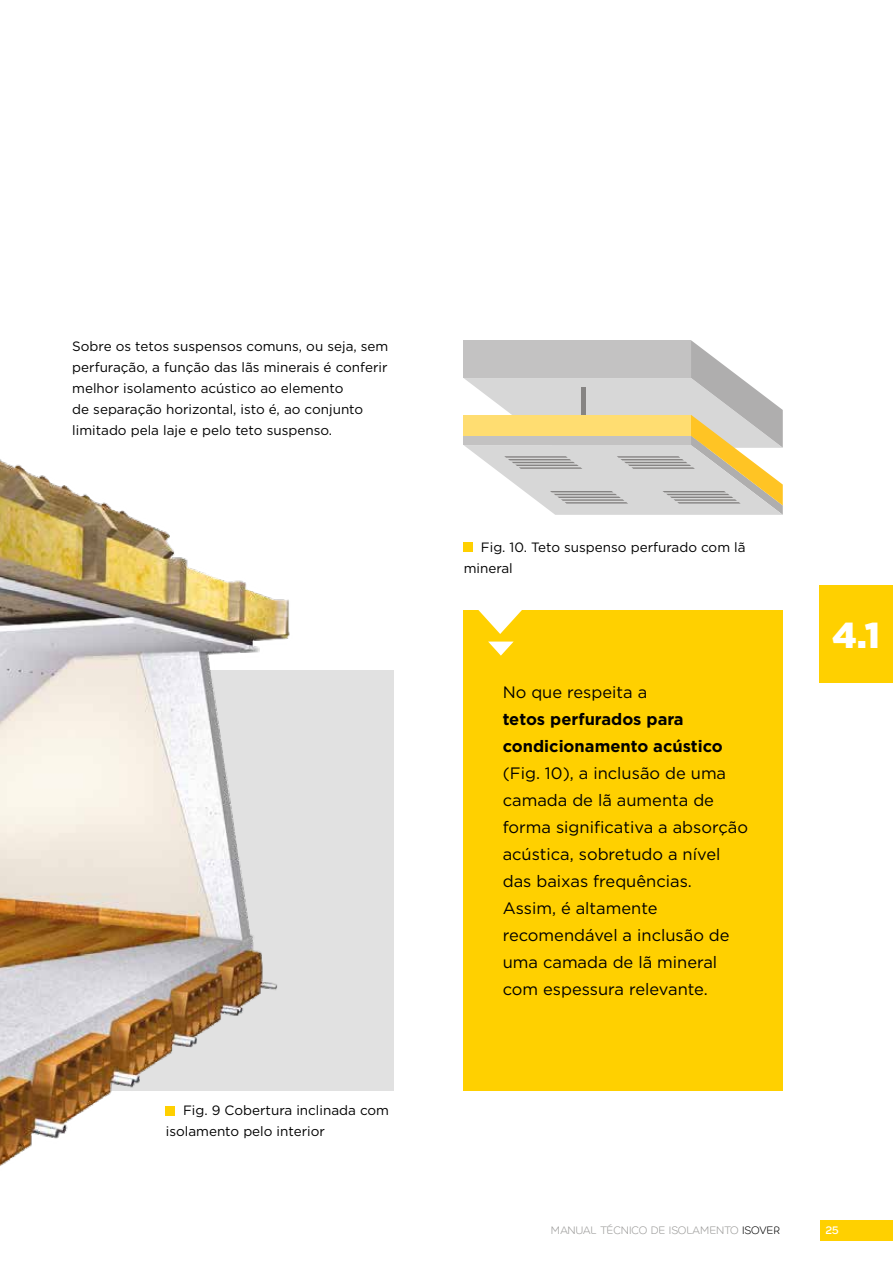
<style>
.page{position:relative;width:893px;height:1263px;background:#fff}
.page>*{position:absolute;margin:0;border:0;box-sizing:border-box;transform-origin:0 0}
.t1{font:900 36px "Gotham";color:#fff}
.t2{font:16.5px/27px "Gotham";color:#000}
.t3{font:700 16.5px/27px "Gotham";color:#000}
.t4{font:13.5px/21px "Gotham";color:#000}
.t5{font:300 12px "Weber";letter-spacing:-.015em;color:#9a9998}
.t6{font:12px "Weber";color:#fff}
.s1{color:#000}
</style>
<div class="page">
<div style="left:821px;top:1220px;width:72px;height:20px;background:#ffd000"></div>
<div style="left:819px;top:585px;width:74px;height:97px;background:#ffd000"></div>
<div style="left:0;top:670px;width:393px;height:421px;background:#e1e1e1"></div>
<img style="left:0;top:459px;width:290px;height:707px">
<div style="left:463px;top:610px;width:320px;height:481px;background:#ffd000"></div>
<svg style="left:463px;top:340px;width:320px;height:175px;background:#d8d2c4"></svg>
<svg style="left:478px;top:610px;width:44px;height:24px"></svg>
<div style="left:464px;top:542px;width:9px;height:10px;background:#ffd000"></div>
<div style="left:166px;top:1106px;width:9px;height:9px;background:#ffd000"></div>
<svg style="left:488px;top:641px;width:26px;height:15px"></svg>
<p class="t4" style="left:72px;top:335px;width:318px">Sobre os tetos suspensos comuns, ou seja, sem perfuração, a função das lãs minerais é conferir melhor isolamento acústico ao elemento<br>de separação horizontal, isto é, ao conjunto limitado pela laje e pelo teto suspenso.</p>
<p class="t4" style="left:166px;top:1100px;width:225px;text-indent:17px">Fig. 9 Cobertura inclinada com isolamento pelo interior</p>
<p class="t4" style="left:464px;top:536px;width:283px;text-indent:17px">Fig. 10. Teto suspenso perfurado com lã mineral</p>
<p class="t2" style="left:503px;top:678px;width:146px">No que respeita a</p>
<p class="t3" style="left:503px;top:705px;width:222px">tetos perfurados para condicionamento acústico</p>
<p class="t2" style="left:503px;top:759px;width:247px">(Fig. 10), a inclusão de uma camada de lã aumenta de forma significativa a absorção acústica, sobretudo a nível das baixas frequências.<br>Assim, é altamente recomendável a inclusão de uma camada de lã mineral com espessura relevante.</p>
<h1 class="t1" style="left:832px;top:611px;width:50px">4.1</h1>
<p class="t5" style="left:551px;top:1223px;width:231px">MANUAL TÉCNICO DE ISOLAMENTO <span class="s1">ISOVER</span></p>
<p class="t6" style="left:826px;top:1223px;width:15px">25</p>
</div>
